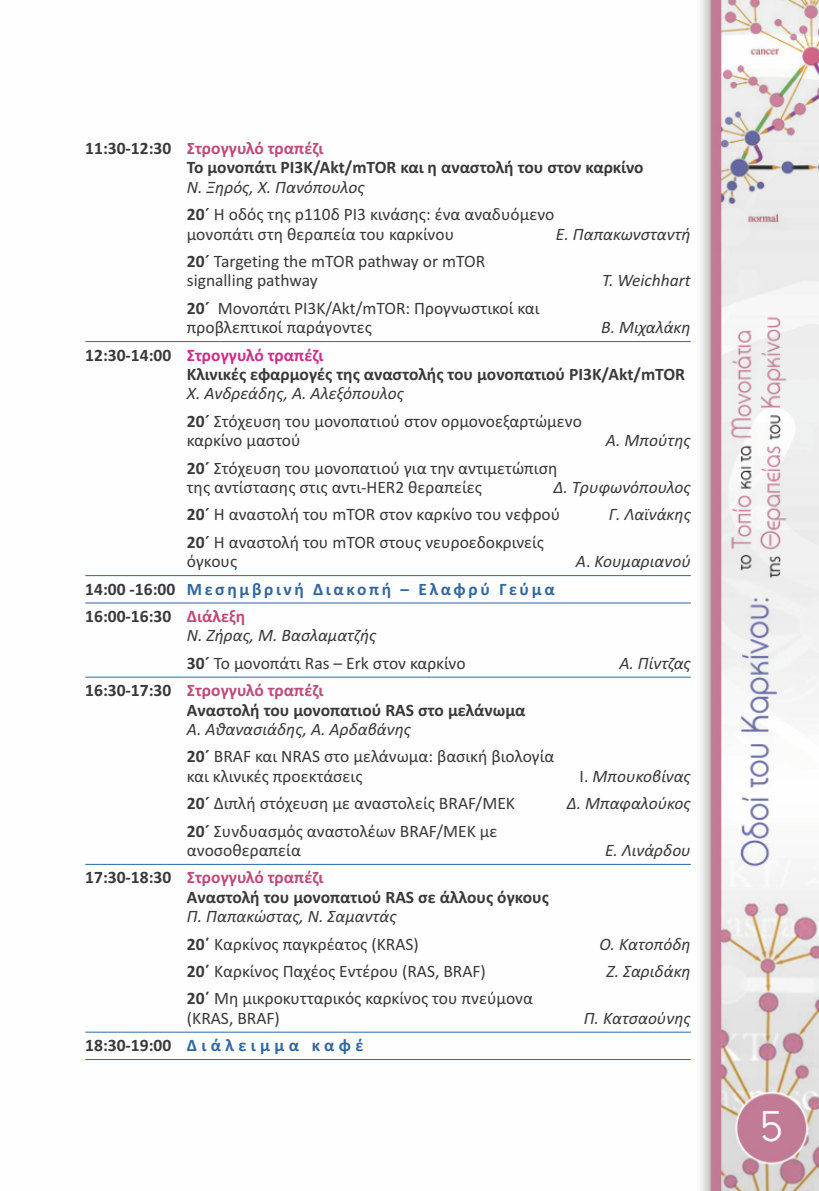
<style>
.page{position:relative;width:819px;height:1191px;background:#fff}
.page>*{position:absolute;margin:0;border:0;box-sizing:border-box;transform-origin:0 0}
.t1{font:42px "PF Universal";color:#fff}
.t2{font:17.5px/27.3px "Calibri";color:#39383a}
.t3{font:700 17.5px/19.4px "Calibri";color:#39383a}
.t4{font:italic 17.5px "Calibri";color:#39383a}
.t5{font:700 17.5px/27.3px "Calibri";letter-spacing:.15em;color:#3167a0}
.t6{font:700 17.5px "Calibri";letter-spacing:.25em;color:#3167a0}
.s1{color:#be4b7b}
.s2{font-style:italic}
.s3{font-weight:700}
.s4{color:#ca2f8d}
.s5{color:#39383a}
.s6{font-style:normal}
</style>
<div class="page">
<img style="left:85px;top:0;width:734px;height:1191px">
<hr style="left:85px;top:341px;width:605px;height:1px;background:#3167a0">
<hr style="left:85px;top:575px;width:605px;height:1px;background:#3167a0">
<hr style="left:85px;top:602px;width:605px;height:1px;background:#3167a0">
<hr style="left:85px;top:676px;width:605px;height:1px;background:#3167a0">
<hr style="left:85px;top:864px;width:605px;height:1px;background:#3167a0">
<hr style="left:85px;top:1031px;width:605px;height:1px;background:#3167a0">
<hr style="left:85px;top:1059px;width:605px;height:1px;background:#3167a0">
<p class="t3" style="left:187px;top:138px;width:458px;text-indent:-102px">11:30-12:30 <span class="s1">Στρογγυλό τραπέζι<br></span>Το μονοπάτι PI3K/Akt/mTOR και η αναστολή του στον καρκίνο</p>
<p class="t2" style="left:187px;top:175px;width:369px"><span class="s2">Ν. Ξηρός, Χ. Πανόπουλος<br></span><span class="s3">20´</span> Η οδός της p110δ PI3 κινάσης: ένα αναδυόμενο</p>
<p class="t2" style="left:187px;top:221px;width:269px">μονοπάτι στη θεραπεία του καρκίνου</p>
<p class="t4" style="left:556px;top:223px;width:136px">Ε. Παπακωνσταντή</p>
<p class="t2" style="left:187px;top:253px;width:300px;line-height:19.4px"><span class="s3">20´</span> Targeting the mTOR pathway or mTOR signalling pathway</p>
<p class="t4" style="left:602px;top:270px;width:90px">T. Weichhart</p>
<p class="t2" style="left:187px;top:300px;width:354px;line-height:19.4px"><span class="s3">20´</span> Μονοπάτι PI3K/Akt/mTOR: Προγνωστικοί και προβλεπτικοί παράγοντες</p>
<p class="t4" style="left:601px;top:317px;width:91px">Β. Μιχαλάκη</p>
<p class="t3" style="left:187px;top:345px;width:499px;text-indent:-102px">12:30-14:00 <span class="s4">Στρογγυλό τραπέζι<br></span>Κλινικές εφαρμογές της αναστολής του μονοπατιού PI3K/Akt/mTOR</p>
<p class="t2" style="left:187px;top:381px;width:396px"><span class="s2">Χ. Ανδρεάδης, Α. Αλεξόπουλος<br></span><span class="s3">20´</span> Στόχευση του μονοπατιού στον ορμονοεξαρτώμενο</p>
<p class="t2" style="left:187px;top:428px;width:115px">καρκίνο μαστού</p>
<p class="t4" style="left:606px;top:430px;width:86px">Α. Μπούτης</p>
<p class="t2" style="left:187px;top:459px;width:372px;line-height:19.4px"><span class="s3">20´</span> Στόχευση του μονοπατιού για την αντιμετώπιση της αντίστασης στις αντι-HER2 θεραπείες</p>
<p class="t2" style="left:187px;top:475px;width:505px;text-indent:366px"><span class="s2">Δ. Τρυφωνόπουλος<br></span><span class="s3">20´</span> H αναστολή του mΤΟR στον καρκίνο του νεφρού</p>
<p class="t4" style="left:608px;top:504px;width:84px">Γ. Λαϊνάκης</p>
<p class="t2" style="left:187px;top:533px;width:359px;line-height:19.4px"><span class="s3">20´</span> H αναστολή του mΤΟR στους νευροεδοκρινείς όγκους</p>
<p class="t5" style="left:85px;top:575px;width:471px"><span class="s5">14:00 -16:00</span> Μεσημβρινή Διακοπή – Ελαφρύ Γεύμα<br><span class="s5">16:00-16:30</span> <span class="s1">Διάλεξη</span></p>
<p class="t2" style="left:187px;top:623px;width:280px"><span class="s2">Ν. Ζήρας, Μ. Βασλαματζής<br></span><span class="s3">30´</span> Το μονοπάτι Ras – Erk στον καρκίνο</p>
<p class="t4" style="left:576px;top:551px;width:116px">Α<span class="s6">.</span> Κουμαριανού</p>
<p class="t4" style="left:619px;top:652px;width:73px">A. Πίντζας</p>
<p class="t3" style="left:187px;top:680px;width:340px;text-indent:-102px">16:30-17:30 <span class="s1">Στρογγυλό τραπέζι<br></span>Αναστολή του μονοπατιού RAS στο μελάνωμα</p>
<p class="t2" style="left:187px;top:717px;width:369px"><span class="s2">Α. Αθανασιάδης, Α. Αρδαβάνης<br></span><span class="s3">20´</span> BRAF και NRAS στο μελάνωμα: βασική βιολογία</p>
<p class="t2" style="left:187px;top:763px;width:177px">και κλινικές προεκτάσεις</p>
<p class="t4" style="left:579px;top:765px;width:113px"><span class="s6">Ι.</span> Μπουκοβίνας</p>
<p class="t2" style="left:187px;top:791px;width:329px"><span class="s3">20´</span> Διπλή στόχευση με αναστολείς BRAF/MEK</p>
<p class="t4" style="left:566px;top:793px;width:125px">Δ. Μπαφαλούκος</p>
<p class="t2" style="left:187px;top:822px;width:312px;line-height:19.4px"><span class="s3">20´</span> Συνδυασμός αναστολέων BRAF/MEK με ανοσοθεραπεία</p>
<p class="t4" style="left:605px;top:839px;width:87px">Ε. Λινάρδου</p>
<p class="t3" style="left:187px;top:867px;width:363px;text-indent:-102px">17:30-18:30 <span class="s1">Στρογγυλό τραπέζι<br></span>Αναστολή του μονοπατιού RAS σε άλλους όγκους</p>
<p class="t2" style="left:187px;top:904px;width:233px"><span class="s2">Π. Παπακώστας, Ν. Σαμαντάς<br></span><span class="s3">20΄</span> Καρκίνος παγκρέατος (KRAS)</p>
<p class="t4" style="left:599px;top:933px;width:93px">Ο. Κατοπόδη</p>
<p class="t2" style="left:187px;top:959px;width:300px"><span class="s3">20΄</span> Καρκίνος Παχέος Εντέρου (RAS, BRAF)</p>
<p class="t4" style="left:606px;top:960px;width:86px">Ζ. Σαριδάκη</p>
<p class="t2" style="left:187px;top:990px;width:347px;line-height:19.4px"><span class="s3">20΄</span> Μη μικροκυτταρικός καρκίνος του πνεύμονα (KRAS, BRAF)</p>
<p class="t4" style="left:583px;top:1007px;width:108px">Π. Κατσαούνης</p>
<p class="t6" style="left:85px;top:1034px;width:279px"><span class="s5">18:30-19:00</span> Διάλειμμα καφέ</p>
<h1 class="t1" style="left:760px;top:1101px;width:24px">5</h1>
</div>
